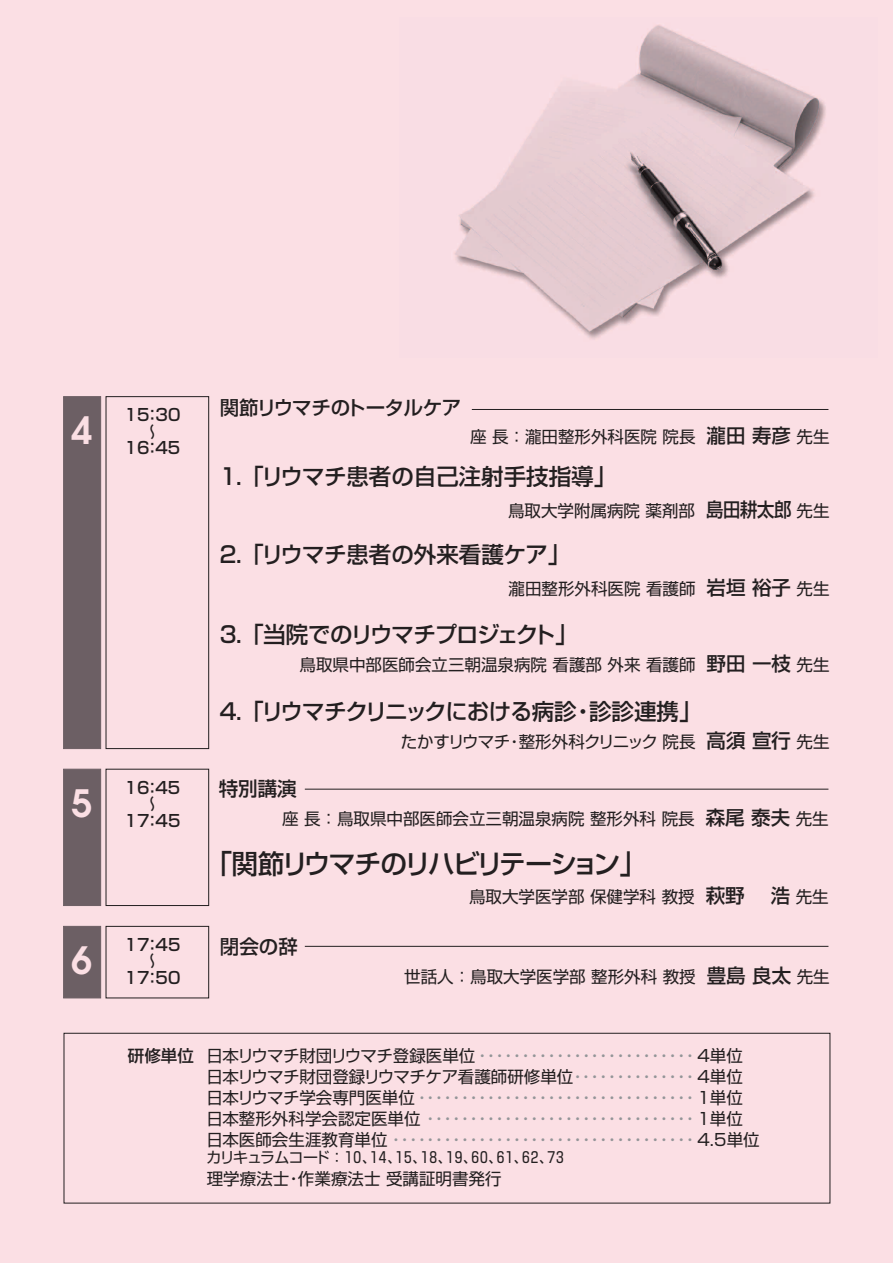
<style>
.page{position:relative;width:893px;height:1263px;background:#fff}
.page>*{position:absolute;margin:0;border:0;box-sizing:border-box;transform-origin:0 0}
.t1{font:600 37.5px "Avant Garde";color:#fbdfe4}
.t2{font:500 27px "Shin Go";letter-spacing:-.1em;color:#231f20}
.t3{font:500 22.5px "Shin Go";letter-spacing:-.05em;color:#231f20}
.t4{font:500 22.5px "Shin Go";color:#231f20}
.t5{font:500 22.5px "Shin Go";letter-spacing:-.06em;color:#231f20}
.t6{font:500 22.5px "Shin Go";letter-spacing:-.02em;color:#231f20}
.t7{font:500 19.5px "Shin Go";letter-spacing:-.03em;color:#231f20}
.t8{font:500 19.5px "Shin Go";letter-spacing:-.01em;color:#231f20}
.t9{font:16.5px/21px "Shin Go regular 83 pv RKSJ H";color:#939598}
.t10{font:16.5px "Shin Go regular 83 pv RKSJ H";color:#231f20}
.t11{font:500 16.5px/33px "Shin Go";color:#231f20}
.t12{font:16.5px "Shin Go regular 83 pv RKSJ H";letter-spacing:-.02em;color:#231f20}
.t13{font:15px "Shin Go regular 83 pv RKSJ H";letter-spacing:-.425em;color:#231f20}
.s1{font-family:"Shin Go";font-weight:500;font-size:19.5px}
.s2{font-family:"Shin Go";font-weight:500;color:#231f20}
.s3{color:#231f20}
</style>
<div class="page">
<div style="left:0;top:0;width:893px;height:1262px;background:#fbdfe4"></div>
<div style="left:106px;top:396px;width:103px;height:352px;border:1px solid #231f20"></div>
<div style="left:63px;top:396px;width:38px;height:352px;background:#6c5f64"></div>
<div style="left:63px;top:768px;width:38px;height:137px;background:#6c5f64"></div>
<hr style="left:305px;top:788px;width:523px;height:1px;background:#231f20">
<hr style="left:472px;top:409px;width:356px;height:1px;background:#231f20">
<img style="left:454px;top:25px;width:372px;height:314px">
<div style="left:64px;top:1032px;width:766px;height:171px;border:1px solid #231f20"></div>
<div style="left:106px;top:926px;width:103px;height:72px;border:1px solid #231f20"></div>
<div style="left:63px;top:926px;width:38px;height:72px;background:#6c5f64"></div>
<hr style="left:305px;top:945px;width:523px;height:1px;background:#231f20">
<p class="t11" style="left:125px;top:397px;width:57px">1 5：30<br>1 6：45</p>
<h1 class="t1" style="left:71px;top:405px;width:22px">4</h1>
<p class="t11" style="left:144px;top:414px;width:18px">〜</p>
<p class="t11" style="left:125px;top:770px;width:57px">1 6：45<br>1 7：45</p>
<h1 class="t1" style="left:71px;top:778px;width:22px">5</h1>
<p class="t11" style="left:144px;top:786px;width:18px">〜</p>
<p class="t11" style="left:125px;top:927px;width:57px">1 7：45<br>1 7：50</p>
<h1 class="t1" style="left:71px;top:935px;width:22px">6</h1>
<p class="t11" style="left:144px;top:943px;width:18px">〜</p>
<p class="t7" style="left:220px;top:394px;width:243px">関節リウマチのトータルケア</p>
<p class="t10" style="left:470px;top:426px;width:361px">座長：瀧田整形外科医院院長 <span class="s1">瀧田寿彦</span>先生</p>
<h3 class="t4" style="left:220px;top:462px;width:398px">1.「リウマチ患者の自己注射手技指導」</h3>
<p class="t10" style="left:508px;top:499px;width:323px">鳥取大学附属病院薬剤部 <span class="s1">島田耕太郎</span>先生</p>
<h3 class="t6" style="left:220px;top:540px;width:352px">2.「リウマチ患者の外来看護ケア」</h3>
<p class="t10" style="left:508px;top:577px;width:322px">瀧田整形外科医院看護師 <span class="s1">岩垣裕子</span>先生</p>
<h3 class="t5" style="left:220px;top:619px;width:359px">3.「当院でのリウマチプロジェクト」</h3>
<p class="t10" style="left:299px;top:654px;width:531px">鳥取県中部医師会立三朝温泉病院看護部外来看護師 <span class="s1">野田一枝</span>先生</p>
<h3 class="t3" style="left:220px;top:696px;width:484px">4.「リウマチクリニックにおける病診・診診連携」</h3>
<p class="t12" style="left:401px;top:730px;width:430px">たかすリウマチ・整形外科クリニック院長 <span class="s1">高須宣行</span>先生</p>
<p class="t8" style="left:219px;top:776px;width:79px">特別講演</p>
<p class="t10" style="left:282px;top:807px;width:548px">座長：鳥取県中部医師会立三朝温泉病院整形外科院長 <span class="s1">森尾泰夫</span>先生</p>
<h2 class="t2" style="left:205px;top:846px;width:443px">「関節リウマチのリハビリテーション」</h2>
<p class="t10" style="left:469px;top:885px;width:277px">鳥取大学医学部保健学科教授 <span class="s1">萩野</span></p>
<p class="t10" style="left:770px;top:885px;width:59px"><span class="s1">浩</span>先生</p>
<p class="t8" style="left:220px;top:933px;width:80px">閉会の辞</p>
<p class="t10" style="left:404px;top:965px;width:427px">世話人：鳥取大学医学部整形外科教授 <span class="s1">豊島良太</span>先生</p>
<p class="t9" style="left:206px;top:1044px;width:555px;text-indent:-79px"><span class="s2">研修単位</span> <span class="s3">日本リウマチ財団リウマチ登録医単位</span>・・・・・・・・・・・・・・・・・・・・・・・・・ <span class="s3">4単位日本リウマチ財団登録リウマチケア看護師研修単位<br>日本リウマチ学会専門医単位</span>・・・・・・・・・・・・・・・・・・・・・・・・・・・・・・・・ <span class="s3">1単位日本整形外科学会認定医単位</span>・・・・・・・・・・・・・・・・・・・・・・・・・・・・・・・ <span class="s3">1単位日本医師会生涯教育単位</span>・・・・・・・・・・・・・・・・・・・・・・・・・・・・・・・・・・・ <span class="s3">4.5単位</span></p>
<p class="t13" style="left:207px;top:1146px;width:362px">カリキュラムコード：１０、１４、１５、１８、１９、６０、６１、６２、７３</p>
<p class="t10" style="left:207px;top:1167px;width:296px">理学療法士・作業療法士受講証明書発行</p>
<p class="t9" style="left:569px;top:1065px;width:175px">・・・・・・・・・・・・・・ <span class="s3">4単位</span></p>
</div>
